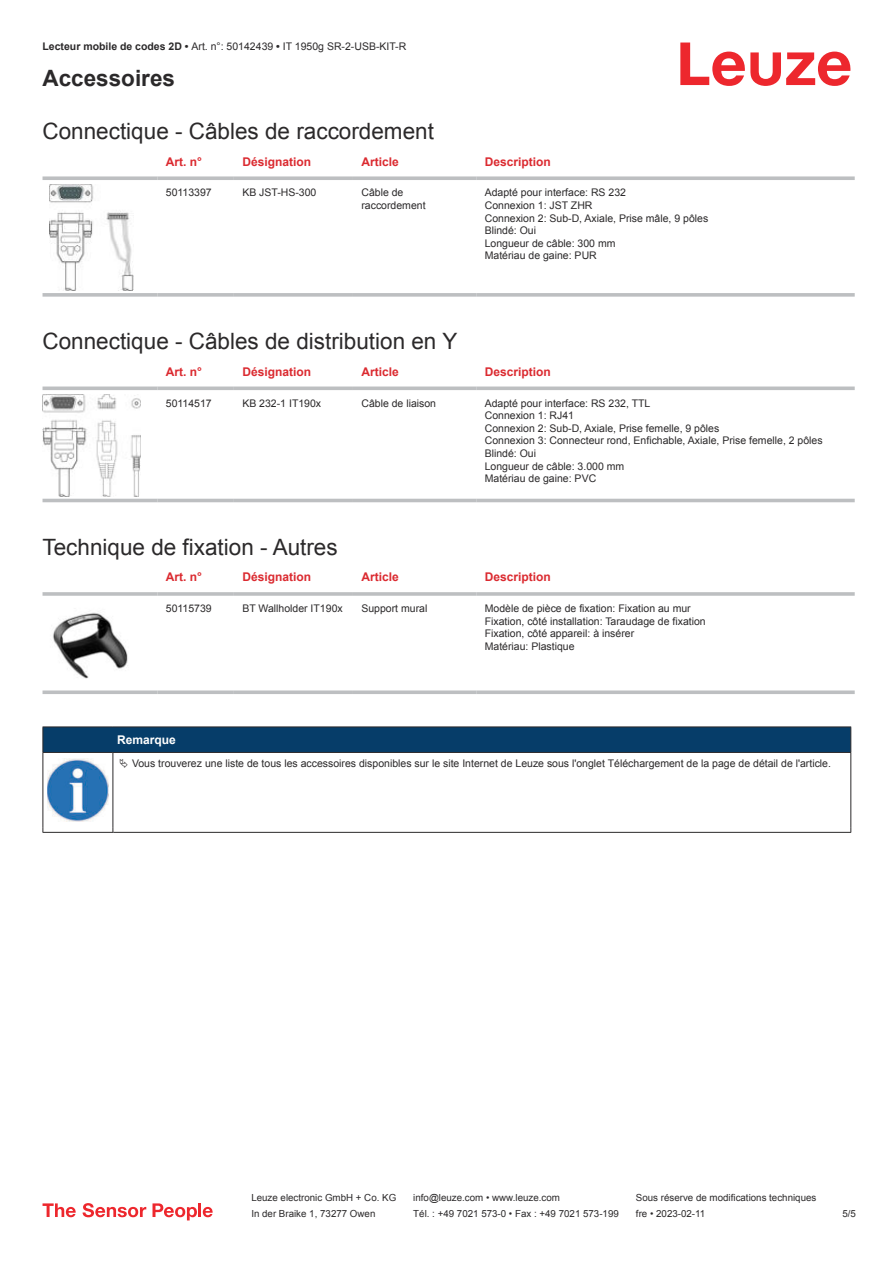
<style>
.page{position:relative;width:893px;height:1263px;background:#fff}
.page>*{position:absolute;margin:0;border:0;box-sizing:border-box;transform-origin:0 0}
.t1{font:22.5px "Arial";color:#2b292a}
.t2{font:700 22.5px "Arial";color:#2b292a}
.t3{font:700 12px "Arial";color:#db2a30}
.t4{font:700 12px "Arial";color:#fff}
.t5{font:10.5px/12.6px "Arial";color:#2b292a}
.t6{font:9.75px "Arial";color:#2b292a}
.s1{font-weight:700}
</style>
<div class="page">
<svg style="left:680px;top:43px;width:170px;height:43px"></svg>
<svg style="left:43px;top:176px;width:114px;height:4px"></svg>
<svg style="left:157px;top:176px;width:77px;height:4px"></svg>
<svg style="left:234px;top:176px;width:119px;height:4px"></svg>
<svg style="left:353px;top:176px;width:123px;height:4px"></svg>
<svg style="left:476px;top:176px;width:379px;height:4px;background:#c4c6c8"></svg>
<svg style="left:43px;top:293px;width:114px;height:4px"></svg>
<svg style="left:157px;top:293px;width:77px;height:4px"></svg>
<svg style="left:234px;top:293px;width:119px;height:4px"></svg>
<svg style="left:353px;top:293px;width:123px;height:4px"></svg>
<svg style="left:476px;top:293px;width:379px;height:4px;background:#c3c5c7"></svg>
<img style="left:49px;top:184px;width:84px;height:107px">
<svg style="left:43px;top:400px;width:812px;height:103px"></svg>
<svg style="left:43px;top:386px;width:114px;height:4px"></svg>
<svg style="left:157px;top:386px;width:77px;height:4px"></svg>
<svg style="left:234px;top:386px;width:119px;height:4px"></svg>
<svg style="left:353px;top:386px;width:123px;height:4px"></svg>
<svg style="left:476px;top:386px;width:379px;height:4px;background:#c5c7c9"></svg>
<hr style="left:43px;top:499px;width:114px;height:3px;background:#bdbfc1">
<hr style="left:157px;top:499px;width:77px;height:3px;background:#bdbfc1">
<hr style="left:234px;top:499px;width:119px;height:3px;background:#bdbfc1">
<hr style="left:353px;top:499px;width:123px;height:3px;background:#bdbfc1">
<hr style="left:476px;top:499px;width:379px;height:3px;background:#bdbfc1">
<img style="left:43px;top:394px;width:97px;height:102px">
<hr style="left:43px;top:592px;width:114px;height:4px;background:#bdbfc1">
<hr style="left:157px;top:592px;width:77px;height:4px;background:#c8cacb">
<hr style="left:234px;top:592px;width:119px;height:4px;background:#c3c5c6">
<hr style="left:353px;top:592px;width:123px;height:4px;background:#bdbfc1">
<hr style="left:476px;top:592px;width:379px;height:4px;background:#c8cacb">
<svg style="left:43px;top:690px;width:114px;height:4px"></svg>
<svg style="left:157px;top:690px;width:77px;height:4px"></svg>
<svg style="left:234px;top:690px;width:119px;height:4px"></svg>
<svg style="left:353px;top:690px;width:123px;height:4px"></svg>
<svg style="left:476px;top:690px;width:379px;height:4px;background:#c5c6c8"></svg>
<img style="left:53px;top:612px;width:75px;height:67px">
<svg style="left:44px;top:753px;width:806px;height:79px"></svg>
<hr style="left:43px;top:726px;width:70px;height:1px;background:#2b292a">
<hr style="left:43px;top:752px;width:70px;height:1px;background:#2b292a">
<hr style="left:113px;top:726px;width:738px;height:1px;background:#2b292a">
<div style="left:43px;top:727px;width:808px;height:25px;background:#063d69"></div>
<hr style="left:113px;top:752px;width:738px;height:1px;background:#2b292a">
<hr style="left:43px;top:753px;width:1px;height:75px;background:#2b292a">
<hr style="left:113px;top:753px;width:1px;height:75px;background:#2b292a">
<hr style="left:850px;top:753px;width:1px;height:75px;background:#2b292a">
<hr style="left:43px;top:832px;width:70px;height:1px;background:#2b292a">
<hr style="left:113px;top:832px;width:738px;height:1px;background:#2b292a">
<img style="left:47px;top:759px;width:61px;height:63px">
<div style="left:115px;top:753px;width:734px;height:21px;background:#fff"></div>
<svg style="left:43px;top:1203px;width:33px;height:14px"></svg>
<svg style="left:83px;top:1203px;width:63px;height:14px"></svg>
<svg style="left:153px;top:1203px;width:44px;height:17px"></svg>
<hr style="left:198px;top:1203px;width:3px;height:14px;background:#ed272d">
<svg style="left:203px;top:1207px;width:10px;height:10px"></svg>
<p class="t5" style="left:43px;top:41px;width:365px"><span class="s1">Lecteur mobile de codes 2D •</span> Art. n°: 50142439 <span class="s1">•</span> IT 1950g SR-2-USB-KIT-R</p>
<h1 class="t2" style="left:43px;top:70px;width:134px">Accessoires</h1>
<h1 class="t1" style="left:43px;top:123px;width:393px">Connectique - Câbles de raccordement</h1>
<p class="t3" style="left:166px;top:157px;width:38px">Art. n°</p>
<p class="t3" style="left:242px;top:157px;width:70px">Désignation</p>
<p class="t3" style="left:361px;top:157px;width:39px">Article</p>
<p class="t3" style="left:485px;top:157px;width:68px">Description</p>
<p class="t5" style="left:166px;top:187px;width:47px">50113397</p>
<p class="t5" style="left:242px;top:187px;width:76px">KB JST-HS-300</p>
<p class="t5" style="left:361px;top:187px;width:66px">Câble de raccordement</p>
<p class="t5" style="left:485px;top:187px;width:225px">Adapté pour interface: RS 232<br>Connexion 1: JST ZHR<br>Connexion 2: Sub-D, Axiale, Prise mâle, 9 pôles<br>Blindé: Oui<br>Longueur de câble: 300 mm<br>Matériau de gaine: PUR</p>
<h1 class="t1" style="left:43px;top:333px;width:416px">Connectique - Câbles de distribution en Y</h1>
<p class="t3" style="left:166px;top:367px;width:38px">Art. n°</p>
<p class="t3" style="left:242px;top:367px;width:70px">Désignation</p>
<p class="t3" style="left:361px;top:367px;width:39px">Article</p>
<p class="t3" style="left:485px;top:367px;width:68px">Description</p>
<p class="t5" style="left:166px;top:397px;width:47px">50114517</p>
<p class="t5" style="left:242px;top:397px;width:80px">KB 232-1 IT190x</p>
<p class="t5" style="left:361px;top:397px;width:76px">Câble de liaison</p>
<p class="t5" style="left:485px;top:397px;width:339px">Adapté pour interface: RS 232, TTL<br>Connexion 1: RJ41<br>Connexion 2: Sub-D, Axiale, Prise femelle, 9 pôles<br>Connexion 3: Connecteur rond, Enfichable, Axiale, Prise femelle, 2 pôles Blindé: Oui<br>Longueur de câble: 3.000 mm<br>Matériau de gaine: PVC</p>
<h1 class="t1" style="left:43px;top:539px;width:297px">Technique de fixation - Autres</h1>
<p class="t3" style="left:166px;top:573px;width:38px">Art. n°</p>
<p class="t3" style="left:242px;top:573px;width:70px">Désignation</p>
<p class="t3" style="left:361px;top:573px;width:39px">Article</p>
<p class="t3" style="left:485px;top:573px;width:68px">Description</p>
<p class="t5" style="left:166px;top:603px;width:47px">50115739</p>
<p class="t5" style="left:242px;top:603px;width:102px">BT Wallholder IT190x</p>
<p class="t5" style="left:361px;top:603px;width:67px">Support mural</p>
<p class="t5" style="left:485px;top:603px;width:223px">Modèle de pièce de fixation: Fixation au mur Fixation, côté installation: Taraudage de fixation Fixation, côté appareil: à insérer<br>Matériau: Plastique</p>
<p class="t4" style="left:117px;top:735px;width:60px">Remarque</p>
<p class="t5" style="left:132px;top:758px;width:700px">Vous trouverez une liste de tous les accessoires disponibles sur le site Internet de Leuze sous l'onglet Téléchargement de la page de détail de l'article.</p>
<p class="t6" style="left:251px;top:1194px;width:146px">Leuze electronic GmbH + Co. KG</p>
<p class="t6" style="left:413px;top:1194px;width:148px">info@leuze.com • www.leuze.com</p>
<p class="t6" style="left:636px;top:1194px;width:182px">Sous réserve de modifications techniques</p>
<p class="t6" style="left:251px;top:1210px;width:126px">In der Braike 1, 73277 Owen</p>
<p class="t6" style="left:413px;top:1210px;width:207px">Tél. : +49 7021 573-0 • Fax : +49 7021 573-199</p>
<p class="t6" style="left:636px;top:1210px;width:71px">fre • 2023-02-11</p>
<p class="t6" style="left:842px;top:1210px;width:15px">5 /5</p>
</div>
